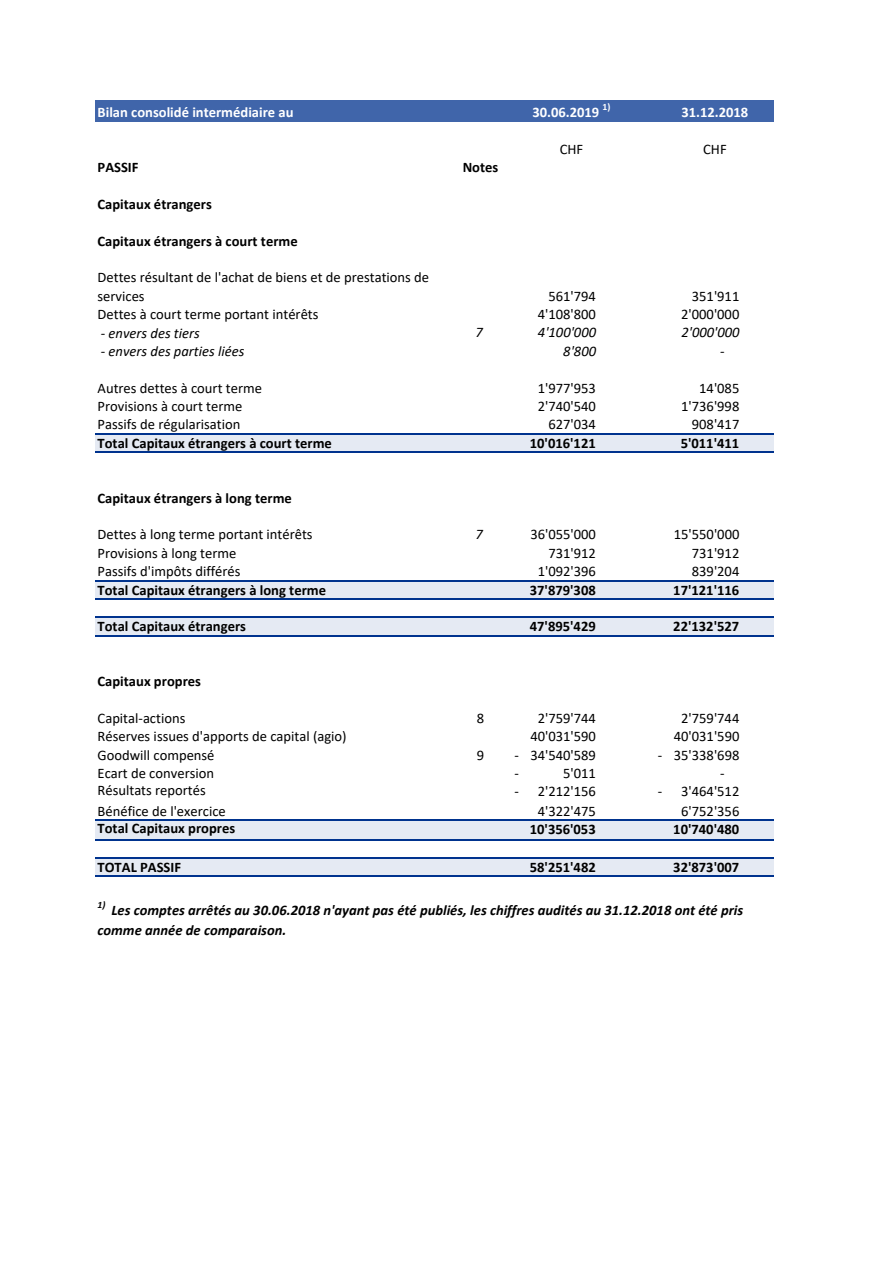
<style>
.page{position:relative;width:893px;height:1263px;background:#fff}
.page>*{position:absolute;margin:0;border:0;box-sizing:border-box;transform-origin:0 0}
.t1{font:14.55px/19.2px "Calibri";color:#000}
.t2{font:700 14.55px "Calibri";color:#000}
.t3{font:italic 700 14.55px/19.2px "Calibri";color:#000}
.t4{font:italic 14.55px "Calibri";color:#000}
.t5{font:700 14.55px "Calibri";color:#fff}
.t6{font:700 9.75px "Calibri";color:#fff}
.t7{font:italic 700 9.75px "Calibri";color:#000}
</style>
<div class="page">
<div style="left:95px;top:100px;width:678px;height:22px;background:#4065aa"></div>
<div style="left:95px;top:434px;width:678px;height:18px;background:#e5eaf3"></div>
<div style="left:95px;top:580px;width:678px;height:19px;background:#e5eaf3"></div>
<div style="left:95px;top:617px;width:678px;height:19px;background:#e5eaf3"></div>
<div style="left:95px;top:820px;width:678px;height:20px;background:#e5eaf3"></div>
<div style="left:95px;top:858px;width:678px;height:19px;background:#e5eaf3"></div>
<hr style="left:95px;top:433px;width:678px;height:1px;background:#00338e">
<hr style="left:95px;top:451px;width:678px;height:2px;background:#00338e">
<hr style="left:95px;top:580px;width:678px;height:1px;background:#00338e">
<hr style="left:95px;top:598px;width:678px;height:2px;background:#00338e">
<hr style="left:95px;top:616px;width:678px;height:2px;background:#00338e">
<hr style="left:95px;top:635px;width:678px;height:1px;background:#00338e">
<hr style="left:95px;top:820px;width:678px;height:1px;background:#00338e">
<hr style="left:95px;top:839px;width:678px;height:1px;background:#00338e">
<hr style="left:95px;top:857px;width:678px;height:2px;background:#00338e">
<hr style="left:95px;top:876px;width:678px;height:1px;background:#00338e">
<p class="t6" style="left:602px;top:102px;width:9px">1)</p>
<p class="t5" style="left:98px;top:106px;width:197px">Bilan consolidé intermédiaire au</p>
<p class="t5" style="left:532px;top:106px;width:68px">30.06.2019</p>
<p class="t5" style="left:681px;top:106px;width:68px">31.12.2018</p>
<p class="t2" style="left:98px;top:161px;width:42px">PASSIF</p>
<p class="t2" style="left:463px;top:161px;width:37px">Notes</p>
<p class="t2" style="left:98px;top:198px;width:116px">Capitaux étrangers</p>
<p class="t2" style="left:98px;top:235px;width:202px">Capitaux étrangers à court terme</p>
<p class="t1" style="left:98px;top:268px;width:333px">Dettes résultant de l'achat de biens et de prestations de services</p>
<p class="t1" style="left:560px;top:141px;width:25px">CHF</p>
<p class="t1" style="left:703px;top:141px;width:25px">CHF</p>
<p class="t1" style="left:548px;top:288px;width:49px">561'794</p>
<p class="t1" style="left:692px;top:288px;width:49px">351'911</p>
<p class="t1" style="left:98px;top:306px;width:222px">Dettes à court terme portant intérêts</p>
<p class="t1" style="left:538px;top:306px;width:60px">4'108'800</p>
<p class="t1" style="left:681px;top:306px;width:60px">2'000'000</p>
<p class="t4" style="left:101px;top:327px;width:100px">- envers des tiers</p>
<p class="t4" style="left:475px;top:327px;width:9px">7</p>
<p class="t4" style="left:681px;top:327px;width:60px">2'000'000</p>
<p class="t4" style="left:538px;top:327px;width:60px">4'100'000</p>
<p class="t4" style="left:101px;top:345px;width:145px">- envers des parties liées</p>
<p class="t4" style="left:563px;top:345px;width:34px">8'800</p>
<p class="t4" style="left:720px;top:345px;width:6px">-</p>
<p class="t1" style="left:98px;top:379px;width:166px">Autres dettes à court terme</p>
<p class="t1" style="left:538px;top:379px;width:60px">1'977'953</p>
<p class="t1" style="left:699px;top:379px;width:42px">14'085</p>
<p class="t1" style="left:98px;top:398px;width:146px">Provisions à court terme</p>
<p class="t1" style="left:538px;top:398px;width:60px">2'740'540</p>
<p class="t1" style="left:681px;top:398px;width:60px">1'736'998</p>
<p class="t1" style="left:98px;top:416px;width:144px">Passifs de régularisation</p>
<p class="t1" style="left:548px;top:416px;width:49px">627'034</p>
<p class="t1" style="left:692px;top:416px;width:49px">908'417</p>
<p class="t2" style="left:98px;top:437px;width:236px">Total Capitaux étrangers à court terme</p>
<p class="t2" style="left:530px;top:437px;width:67px">10'016'121</p>
<p class="t2" style="left:681px;top:437px;width:60px">5'011'411</p>
<p class="t2" style="left:98px;top:492px;width:196px">Capitaux étrangers à long terme</p>
<p class="t1" style="left:98px;top:526px;width:217px">Dettes à long terme portant intérêts</p>
<p class="t4" style="left:475px;top:529px;width:9px">7</p>
<p class="t1" style="left:674px;top:526px;width:67px">15'550'000</p>
<p class="t1" style="left:530px;top:526px;width:67px">36'055'000</p>
<p class="t1" style="left:98px;top:545px;width:140px">Provisions à long terme</p>
<p class="t1" style="left:548px;top:545px;width:49px">731'912</p>
<p class="t1" style="left:692px;top:545px;width:49px">731'912</p>
<p class="t1" style="left:98px;top:563px;width:144px">Passifs d'impôts différés</p>
<p class="t1" style="left:538px;top:563px;width:60px">1'092'396</p>
<p class="t1" style="left:692px;top:563px;width:49px">839'204</p>
<p class="t2" style="left:98px;top:584px;width:230px">Total Capitaux étrangers à long terme</p>
<p class="t2" style="left:530px;top:584px;width:67px">37'879'308</p>
<p class="t2" style="left:673px;top:584px;width:67px">17'121'116</p>
<p class="t2" style="left:98px;top:620px;width:150px">Total Capitaux étrangers</p>
<p class="t2" style="left:530px;top:620px;width:67px">47'895'429</p>
<p class="t2" style="left:673px;top:620px;width:67px">22'132'527</p>
<p class="t2" style="left:98px;top:675px;width:105px">Capitaux propres</p>
<p class="t1" style="left:98px;top:710px;width:89px">Capital-actions</p>
<p class="t1" style="left:477px;top:710px;width:9px">8</p>
<p class="t1" style="left:538px;top:710px;width:60px">2'759'744</p>
<p class="t1" style="left:681px;top:710px;width:60px">2'759'744</p>
<p class="t1" style="left:98px;top:728px;width:251px">Réserves issues d'apports de capital (agio)</p>
<p class="t1" style="left:530px;top:728px;width:67px">40'031'590</p>
<p class="t1" style="left:674px;top:728px;width:67px">40'031'590</p>
<p class="t1" style="left:98px;top:747px;width:118px">Goodwill compensé</p>
<p class="t1" style="left:477px;top:747px;width:9px">9</p>
<p class="t1" style="left:530px;top:747px;width:67px">34'540'589</p>
<p class="t1" style="left:514px;top:747px;width:6px">-</p>
<p class="t1" style="left:674px;top:747px;width:67px">35'338'698</p>
<p class="t1" style="left:658px;top:747px;width:6px">-</p>
<p class="t1" style="left:98px;top:765px;width:118px">Ecart de conversion</p>
<p class="t1" style="left:563px;top:765px;width:34px">5'011</p>
<p class="t1" style="left:514px;top:765px;width:6px">-</p>
<p class="t1" style="left:720px;top:765px;width:6px">-</p>
<p class="t1" style="left:98px;top:782px;width:110px">Résultats reportés</p>
<p class="t1" style="left:514px;top:783px;width:6px">-</p>
<p class="t1" style="left:681px;top:783px;width:60px">3'464'512</p>
<p class="t1" style="left:538px;top:783px;width:60px">2'212'156</p>
<p class="t1" style="left:658px;top:783px;width:6px">-</p>
<p class="t1" style="left:98px;top:803px;width:130px">Bénéfice de l'exercice</p>
<p class="t1" style="left:538px;top:803px;width:60px">4'322'475</p>
<p class="t1" style="left:681px;top:803px;width:60px">6'752'356</p>
<p class="t2" style="left:98px;top:822px;width:139px">Total Capitaux propres</p>
<p class="t2" style="left:673px;top:823px;width:67px">10'740'480</p>
<p class="t2" style="left:530px;top:823px;width:67px">10'356'053</p>
<p class="t2" style="left:98px;top:861px;width:85px">TOTAL PASSIF</p>
<p class="t2" style="left:530px;top:861px;width:67px">58'251'482</p>
<p class="t2" style="left:673px;top:861px;width:67px">32'873'007</p>
<p class="t7" style="left:98px;top:901px;width:9px">1)</p>
<p class="t3" style="left:98px;top:902px;width:647px;text-indent:14px">Les comptes arrêtés au 30.06.2018 n'ayant pas été publiés, les chiffres audités au 31.12.2018 ont été pris comme année de comparaison.</p>
</div>
